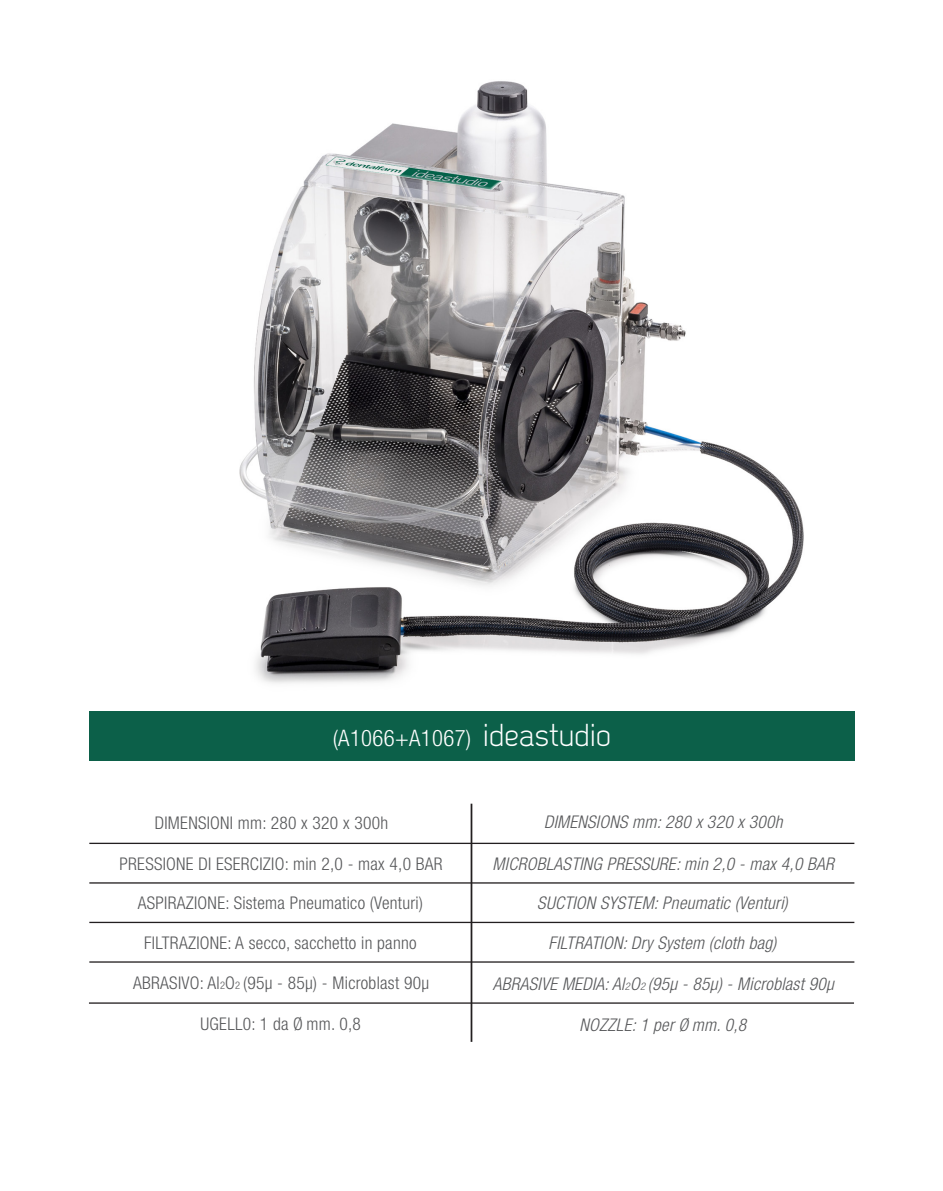
<style>
.page{position:relative;width:943px;height:1191px;background:#fff}
.page>*{position:absolute;margin:0;border:0;box-sizing:border-box;transform-origin:0 0}
.t1{font:300 condensed 22.75px "Helvetica Neue LT Std";letter-spacing:.015em;color:#fff}
.t2{font:300 condensed 17.5px "Helvetica Neue LT Std";letter-spacing:.015em;color:#57585a}
.t3{font:italic 300 condensed 17.5px "Helvetica Neue LT Std";letter-spacing:.015em;color:#57585a}
.s1{font-family:"Dekar";font-weight:400;font-stretch:normal;font-size:31.5px}
.s2{font-size:10.5px}
</style>
<div class="page">
<img style="left:239px;top:81px;width:565px;height:603px">
<div style="left:89px;top:711px;width:765px;height:49px;background:#0c6049"></div>
<hr style="left:89px;top:842px;width:765px;height:2px;background:#231f20">
<hr style="left:470px;top:803px;width:2px;height:238px;background:#231f20">
<hr style="left:89px;top:882px;width:765px;height:1px;background:#231f20">
<hr style="left:89px;top:921px;width:765px;height:2px;background:#231f20">
<hr style="left:89px;top:961px;width:765px;height:1px;background:#231f20">
<hr style="left:89px;top:1002px;width:765px;height:1px;background:#231f20">
<p class="t1" style="left:333px;top:724px;width:279px">(A1066+A1067) <span class="s1">ideastudio</span></p>
<p class="t2" style="left:155px;top:813px;width:235px">DIMENSIONI mm: 280 x 320 x 300h</p>
<p class="t3" style="left:544px;top:812px;width:240px">DIMENSIONS mm: 280 x 320 x 300h</p>
<p class="t2" style="left:120px;top:853px;width:324px">PRESSIONE DI ESERCIZIO: min 2,0 - max 4,0 BAR</p>
<p class="t3" style="left:492px;top:853px;width:343px">MICROBLASTING PRESSURE: min 2,0 - max 4,0 BAR</p>
<p class="t2" style="left:138px;top:892px;width:287px">ASPIRAZIONE: Sistema Pneumatico (Venturi)</p>
<p class="t3" style="left:537px;top:892px;width:252px">SUCTION SYSTEM: Pneumatic (Venturi)</p>
<p class="t2" style="left:144px;top:933px;width:274px">FILTRAZIONE: A secco, sacchetto in panno</p>
<p class="t3" style="left:548px;top:933px;width:229px">FILTRATION: Dry System (cloth bag)</p>
<p class="t2" style="left:133px;top:973px;width:297px">ABRASIVO: Al<span class="s2">2</span>O<span class="s2">2</span> (95μ - 85μ) - Microblast 90μ</p>
<p class="t3" style="left:493px;top:973px;width:342px">ABRASIVE MEDIA: Al<span class="s2">2</span>O<span class="s2">2</span> (95μ - 85μ) - Microblast 90μ</p>
<p class="t2" style="left:200px;top:1014px;width:162px">UGELL0: 1 da Ø mm. 0,8</p>
<p class="t3" style="left:579px;top:1014px;width:168px">NOZZLE: 1 per Ø mm. 0,8</p>
</div>
